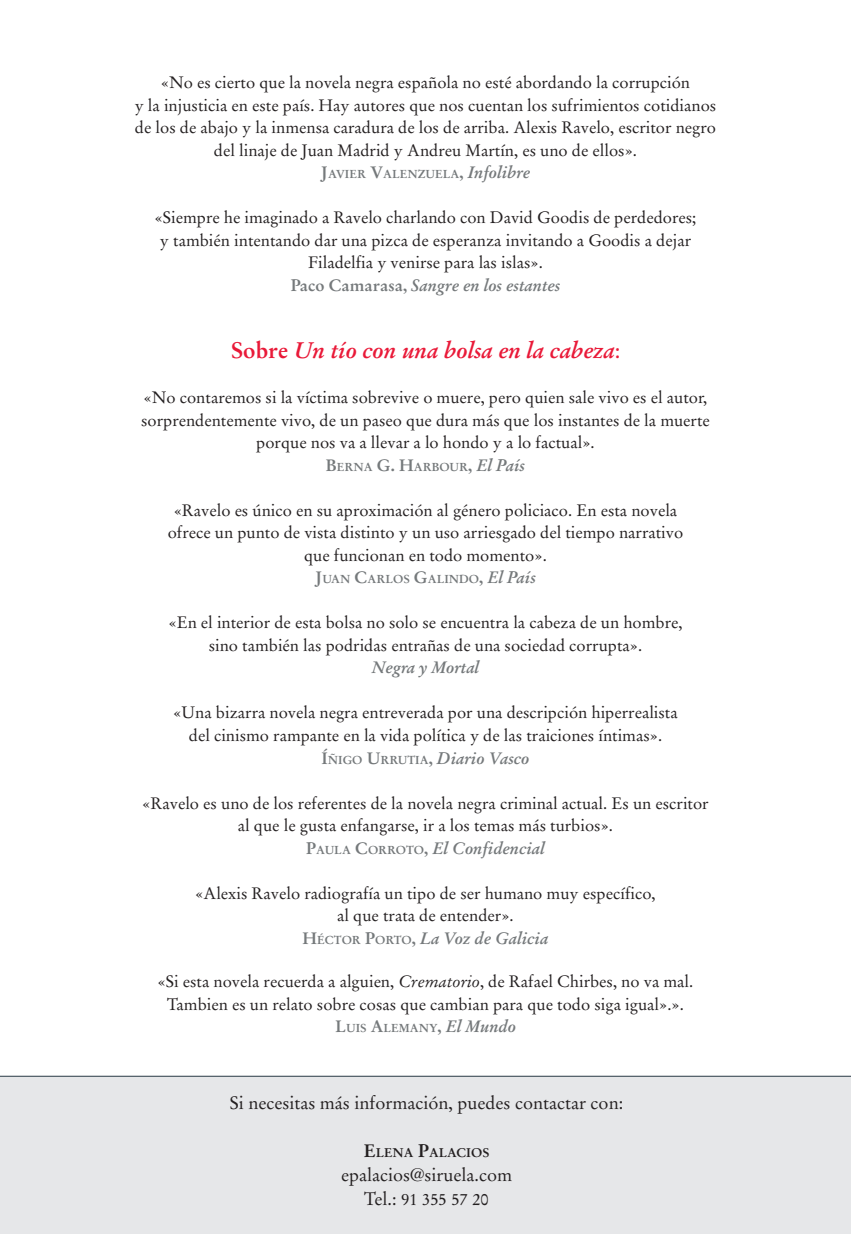
<style>
.page{position:relative;width:851px;height:1234px;background:#fff}
.page>*{position:absolute;margin:0;border:0;box-sizing:border-box;transform-origin:0 0}
.t1{font:italic 700 22.5px "Stempel Garamond LT Std";color:#e91938}
.t2{font:18px "Stempel Garamond LT Std";color:#231f20}
.t3{font:16.5px/22.5px "Stempel Garamond LT Std";color:#231f20;text-align:center}
.t4{font:italic 700 16.5px "Stempel Garamond LT Std";color:#75797b}
.t5{font:700 12.6px "Stempel Garamond LT Std";color:#231f20}
.t6{font:700 11.55px "Stempel Garamond LT Std";color:#75797b}
.s1{font-size:16.5px}
.s2{font-style:italic;font-size:16.5px}
.s3{font-weight:700;color:#75797b}
.s4{font-weight:700;font-style:italic;color:#75797b}
.s5{font-style:normal}
.s6{font-weight:400;font-style:normal}
.s7{font-weight:700;font-size:11.55px;color:#75797b}
.s8{font-style:italic}
.s9{font-size:18px}
</style>
<div class="page">
<div style="left:0;top:1075px;width:850px;height:158px;background:#e6e7e9"></div>
<p class="t3" style="left:135px;top:71px;width:583px">«No es cierto que la novela negra española no esté abordando la corrupción<br>y la injusticia en este país. Hay autores que nos cuentan los sufrimientos cotidianos de los de abajo y la inmensa caradura de los de arriba. Alexis Ravelo, escritor negro del linaje de Juan Madrid y Andreu Martín, es uno de ellos».</p>
<p class="t6" style="left:321px;top:167px;width:211px"><span class="s1">J</span>AVIER <span class="s1">V</span>ALENZUELA<span class="s1">,</span> <span class="s2">Infolibre</span></p>
<p class="t3" style="left:155px;top:206px;width:543px">«Siempre he imaginado a Ravelo charlando con David Goodis de perdedores; y también intentando dar una pizca de esperanza invitando a Goodis a dejar Filadelfia y venirse para las islas».<br><span class="s3">Paco Camarasa,</span> <span class="s4">Sangre en los estantes</span></p>
<h1 class="t1" style="left:231px;top:336px;width:391px"><span class="s5">Sobre</span> Un tío con una bolsa en la cabeza<span class="s6">:</span></h1>
<p class="t3" style="left:141px;top:386px;width:570px">«No contaremos si la víctima sobrevive o muere, pero quien sale vivo es el autor, sorprendentemente vivo, de un paseo que dura más que los instantes de la muerte porque nos va a llevar a lo hondo y a lo factual».</p>
<p class="t6" style="left:326px;top:459px;width:201px"><span class="s1">B</span>ERNA <span class="s1">G. H</span>ARBOUR<span class="s1">,</span> <span class="s2">El País</span></p>
<p class="t3" style="left:168px;top:499px;width:517px">«Ravelo es único en su aproximación al género policiaco. En esta novela ofrece un punto de vista distinto y un uso arriesgado del tiempo narrativo que funcionan en todo momento».</p>
<p class="t6" style="left:315px;top:572px;width:222px"><span class="s1">J</span>UAN <span class="s1">C</span>ARLOS <span class="s1">G</span>ALINDO<span class="s1">,</span> <span class="s2">El País</span></p>
<p class="t3" style="left:168px;top:611px;width:515px">«En el interior de esta bolsa no solo se encuentra la cabeza de un hombre, sino también las podridas entrañas de una sociedad corrupta».</p>
<p class="t4" style="left:372px;top:657px;width:109px">Negra y Mortal</p>
<p class="t3" style="left:173px;top:701px;width:506px">«Una bizarra novela negra entreverada por una descripción hiperrealista del cinismo rampante en la vida política y de las traiciones íntimas».<br><span class="s3">Í</span><span class="s7">ÑIGO</span> <span class="s3">U</span><span class="s7">RRUTIA</span><span class="s3">,</span> <span class="s4">Diario Vasco</span></p>
<p class="t3" style="left:142px;top:791px;width:568px">«Ravelo es uno de los referentes de la novela negra criminal actual. Es un escritor al que le gusta enfangarse, ir a los temas más turbios».<br><span class="s3">P</span><span class="s7">AULA</span> <span class="s3">C</span><span class="s7">ORROTO</span><span class="s3">,</span> <span class="s4">El Confidencial</span></p>
<p class="t3" style="left:195px;top:881px;width:462px">«Alexis Ravelo radiografía un tipo de ser humano muy específico, al que trata de entender».<br><span class="s3">H</span><span class="s7">ÉCTOR</span> <span class="s3">P</span><span class="s7">ORTO</span><span class="s3">,</span> <span class="s4">La Voz de Galicia</span></p>
<p class="t3" style="left:158px;top:970px;width:537px">«Si esta novela recuerda a alguien, <span class="s8">Crematorio</span>, de Rafael Chirbes, no va mal.<br>Tambien es un relato sobre cosas que cambian para que todo siga igual».».</p>
<p class="t6" style="left:335px;top:1020px;width:182px"><span class="s1">L</span>UIS <span class="s1">A</span>LEMANY<span class="s1">,</span> <span class="s2">El Mundo</span></p>
<p class="t2" style="left:230px;top:1091px;width:394px">Si necesitas más información, puedes contactar con:</p>
<p class="t5" style="left:363px;top:1144px;width:127px"><span class="s9">E</span>LENA <span class="s9">P</span>ALACIOS</p>
<p class="t2" style="left:341px;top:1163px;width:172px">epalacios@siruela.com</p>
<p class="t3" style="left:364px;top:1188px;width:126px"><span class="s9">Tel.:</span> 91 355 57 20</p>
</div>
